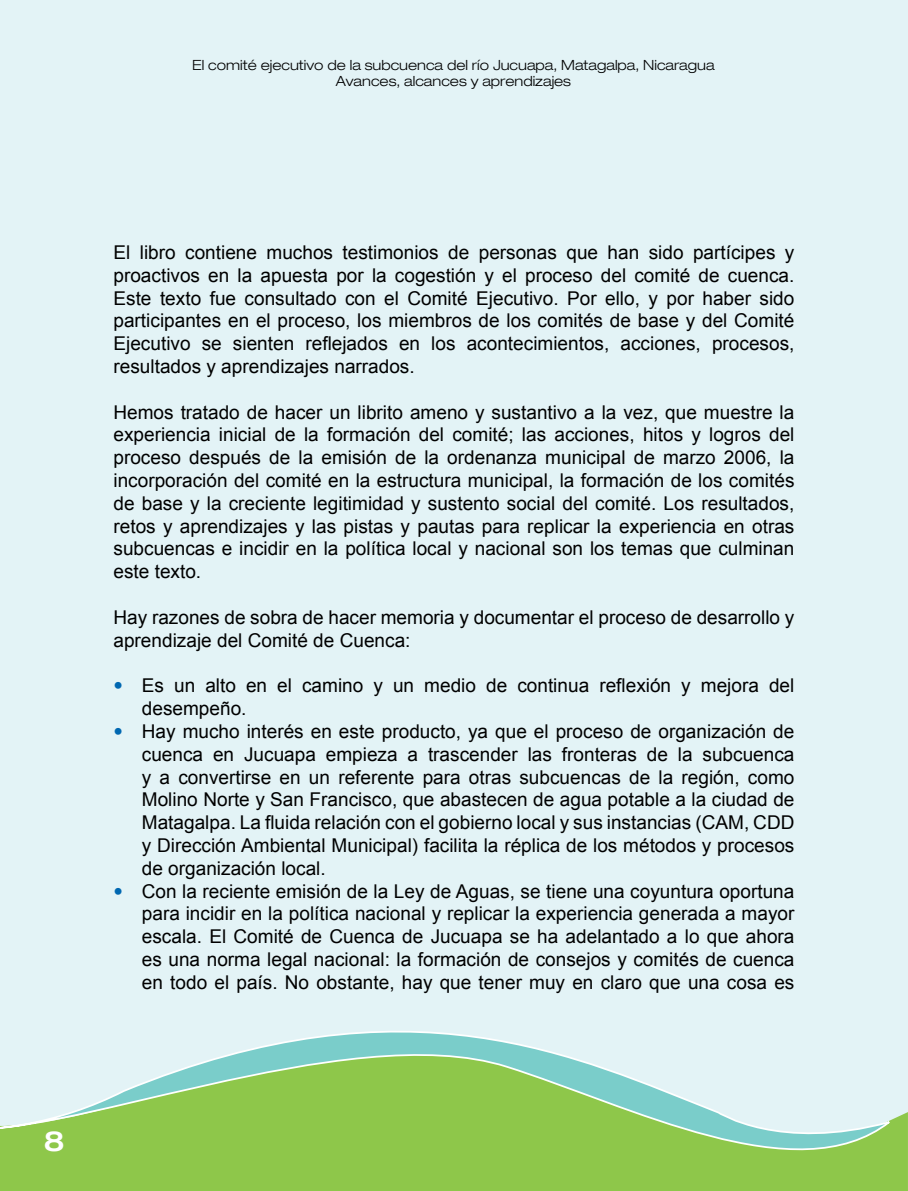
<style>
.page{position:relative;width:908px;height:1191px;background:#fff}
.page>*{position:absolute;margin:0;border:0;box-sizing:border-box;transform-origin:0 0}
.t1{font:200 24px/28.8px "Helvetica Neue";color:#00a0af}
.t2{font:19px/22.8px "Arial";color:#000;text-align:justify}
.t3{font:19px "Helvetica Neue";color:#0067b1}
.t4{font:300 expanded 14px/16.8px "Helvetica Neue";color:#000;text-align:center}
</style>
<div class="page">
<div style="left:0;top:0;width:907px;height:1046px;background:#e3f3f6"></div>
<svg style="left:0;top:973px;width:896px;height:218px;background:#b6ddaa"></svg>
<svg style="left:907px;top:0;width:1px;height:1191px"></svg>
<svg style="left:45px;top:1131px;width:18px;height:20px"></svg>
<p class="t4" style="left:192px;top:56px;width:523px">El comité ejecutivo de la subcuenca del río Jucuapa, Matagalpa, Nicaragua<br>Avances, alcances y aprendizajes</p>
<p class="t2" style="left:113px;top:241px;width:682px">El libro contiene muchos testimonios de personas que han sido partícipes y proactivos en la apuesta por la cogestión y el proceso del comité de cuenca.<br>Este texto fue consultado con el Comité Ejecutivo. Por ello, y por haber sido participantes en el proceso, los miembros de los comités de base y del Comité Ejecutivo se sienten reflejados en los acontecimientos, acciones, procesos, resultados y aprendizajes narrados.</p>
<p class="t2" style="left:113px;top:400px;width:682px">Hemos tratado de hacer un librito ameno y sustantivo a la vez, que muestre la experiencia inicial de la formación del comité; las acciones, hitos y logros del proceso después de la emisión de la ordenanza municipal de marzo 2006, la incorporación del comité en la estructura municipal, la formación de los comités de base y la creciente legitimidad y sustento social del comité. Los resultados, retos y aprendizajes y las pistas y pautas para replicar la experiencia en otras subcuencas e incidir en la política local y nacional son los temas que culminan este texto.</p>
<p class="t2" style="left:113px;top:606px;width:682px">Hay razones de sobra de hacer memoria y documentar el proceso de desarrollo y aprendizaje del Comité de Cuenca:</p>
<p class="t2" style="left:142px;top:674px;width:653px;text-align:left">Es un alto en el camino y un medio de continua reflexión y mejora del desempeño.<br>Hay mucho interés en este producto, ya que el proceso de organización de cuenca en Jucuapa empieza a trascender las fronteras de la subcuenca y a convertirse en un referente para otras subcuencas de la región, como Molino Norte y San Francisco, que abastecen de agua potable a la ciudad de Matagalpa. La fluida relación con el gobierno local y sus instancias (CAM, CDD y Dirección Ambiental Municipal) facilita la réplica de los métodos y procesos de organización local.<br>Con la reciente emisión de la Ley de Aguas, se tiene una coyuntura oportuna para incidir en la política nacional y replicar la experiencia generada a mayor escala. El Comité de Cuenca de Jucuapa se ha adelantado a lo que ahora es una norma legal nacional: la formación de consejos y comités de cuenca en todo el país. No obstante, hay que tener muy en claro que una cosa es</p>
<p class="t1" style="left:113px;top:234px;width:673px">________________________________________________________</p>
<p class="t1" style="left:113px;top:291px;width:673px">________________________________________________________ ________________________________________________________</p>
<p class="t1" style="left:113px;top:406px;width:673px">________________________________________________________ ________________________________________________________</p>
<p class="t1" style="left:113px;top:522px;width:673px">________________________________________________________</p>
<p class="t3" style="left:113px;top:674px;width:11px">•</p>
<p class="t3" style="left:113px;top:720px;width:11px">•</p>
<p class="t1" style="left:113px;top:666px;width:673px">________________________________________________________</p>
<p class="t1" style="left:113px;top:752px;width:673px">________________________________________________________ ________________________________________________________</p>
<p class="t3" style="left:113px;top:879px;width:11px">•</p>
<p class="t1" style="left:113px;top:867px;width:673px">________________________________________________________</p>
<p class="t1" style="left:113px;top:954px;width:673px">________________________________________________________</p>
</div>
